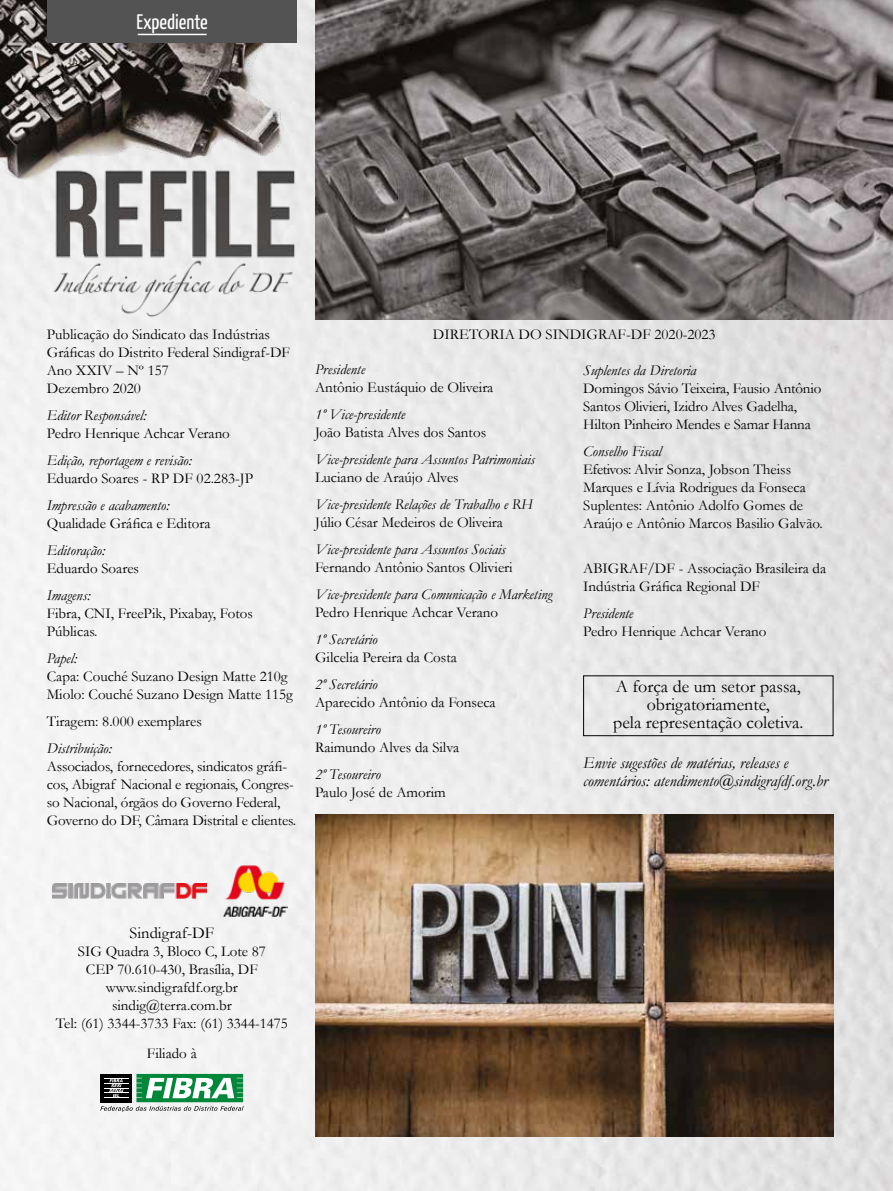
<style>
.page{position:relative;width:893px;height:1191px;background:#fff}
.page>*{position:absolute;margin:0;border:0;box-sizing:border-box;transform-origin:0 0}
.t1{font:21px "Yanone Kaffeesatz";color:#fff}
.t2{font:18px/18px "Garamond";color:#000;text-align:center}
.t3{font:italic 16.5px/18px "Garamond";color:#000}
.t4{font:16.5px "Garamond";color:#000}
.t5{font:15px/18px "Garamond";color:#000}
.t6{font:italic 15px "Garamond";color:#000}
</style>
<div class="page">
<img style="left:0;top:0;width:893px;height:1191px">
<img style="left:315px;top:0;width:578px;height:320px">
<img style="left:0;top:0;width:297px;height:182px">
<svg style="left:100px;top:1074px;width:143px;height:38px"></svg>
<img style="left:223px;top:864px;width:64px;height:53px">
<img style="left:47px;top:262px;width:250px;height:64px">
<img style="left:47px;top:164px;width:255px;height:98px">
<div style="left:47px;top:0;width:250px;height:43px;background:#535353"></div>
<hr style="left:138px;top:34px;width:69px;height:1px;background:#fff">
<img style="left:315px;top:814px;width:518px;height:323px">
<div style="left:583px;top:675px;width:250px;height:61px;border:1px solid #000"></div>
<img style="left:53px;top:883px;width:154px;height:15px">
<h1 class="t1" style="left:137px;top:9px;width:73px">Expediente</h1>
<p class="t5" style="left:47px;top:325px;width:245px">Publicação do Sindicato das Indústrias<br>Gráficas do Distrito Federal Sindigraf-DF<br>Ano XXIV – Nº 157<br>Dezembro 2020</p>
<p class="t6" style="left:47px;top:405px;width:101px">Editor Responsável:</p>
<p class="t5" style="left:47px;top:424px;width:185px">Pedro Henrique Achcar Verano</p>
<p class="t6" style="left:47px;top:450px;width:146px">Edição, reportagem e revisão:</p>
<p class="t5" style="left:47px;top:469px;width:208px">Eduardo Soares - RP DF 02.283-JP</p>
<p class="t6" style="left:47px;top:495px;width:124px">Impressão e acabamento:</p>
<p class="t5" style="left:47px;top:514px;width:165px">Qualidade Gráfica e Editora</p>
<p class="t6" style="left:47px;top:540px;width:60px">Editoração:</p>
<p class="t5" style="left:47px;top:559px;width:94px">Eduardo Soares</p>
<p class="t6" style="left:47px;top:585px;width:45px">Imagens:</p>
<p class="t5" style="left:47px;top:604px;width:208px">Fibra, CNI, FreePik, Pixabay, Fotos<br>Públicas.</p>
<p class="t6" style="left:47px;top:648px;width:32px">Papel:</p>
<p class="t5" style="left:47px;top:667px;width:248px">Capa: Couché Suzano Design Matte 210g<br>Miolo: Couché Suzano Design Matte 115g</p>
<p class="t5" style="left:47px;top:712px;width:157px">Tiragem: 8.000 exemplares</p>
<p class="t6" style="left:47px;top:738px;width:67px">Distribuição:</p>
<p class="t5" style="left:47px;top:757px;width:251px">Associados, fornecedores, sindicatos gráfi&shy;cos, Abigraf Nacional e regionais, Congres&shy;so Nacional, órgãos do Governo Federal, Governo do DF, Câmara Distrital e clientes.</p>
<p class="t5" style="left:433px;top:325px;width:284px">DIRETORIA DO SINDIGRAF-DF 2020-2023</p>
<p class="t6" style="left:315px;top:359px;width:52px">Presidente</p>
<p class="t5" style="left:315px;top:378px;width:180px">Antônio Eustáquio de Oliveira</p>
<p class="t6" style="left:315px;top:404px;width:92px">1º Vice-presidente</p>
<p class="t5" style="left:315px;top:423px;width:173px">João Batista Alves dos Santos</p>
<p class="t6" style="left:315px;top:449px;width:221px">Vice-presidente para Assuntos Patrimoniais</p>
<p class="t5" style="left:315px;top:468px;width:145px">Luciano de Araújo Alves</p>
<p class="t6" style="left:315px;top:494px;width:219px">Vice-presidente Relações de Trabalho e RH</p>
<p class="t5" style="left:315px;top:513px;width:189px">Júlio César Medeiros de Oliveira</p>
<p class="t6" style="left:315px;top:539px;width:192px">Vice-presidente para Assuntos Sociais</p>
<p class="t5" style="left:315px;top:558px;width:199px">Fernando Antônio Santos Olivieri</p>
<p class="t6" style="left:315px;top:584px;width:239px">Vice-presidente para Comunicação e Marketing</p>
<p class="t5" style="left:315px;top:603px;width:185px">Pedro Henrique Achcar Verano</p>
<p class="t6" style="left:315px;top:629px;width:64px">1º Secretário</p>
<p class="t5" style="left:315px;top:648px;width:143px">Gilcelia Pereira da Costa</p>
<p class="t6" style="left:315px;top:674px;width:64px">2º Secretário</p>
<p class="t5" style="left:315px;top:693px;width:182px">Aparecido Antônio da Fonseca</p>
<p class="t6" style="left:315px;top:719px;width:67px">1º Tesoureiro</p>
<p class="t5" style="left:315px;top:738px;width:146px">Raimundo Alves da Silva</p>
<p class="t6" style="left:315px;top:764px;width:67px">2º Tesoureiro</p>
<p class="t5" style="left:315px;top:783px;width:132px">Paulo José de Amorim</p>
<p class="t6" style="left:583px;top:360px;width:115px">Suplentes da Diretoria</p>
<p class="t5" style="left:583px;top:379px;width:240px">Domingos Sávio Teixeira, Fausio Antônio<br>Santos Olivieri, Izidro Alves Gadelha,<br>Hilton Pinheiro Mendes e Samar Hanna</p>
<p class="t6" style="left:583px;top:441px;width:80px">Conselho Fiscal</p>
<p class="t5" style="left:583px;top:460px;width:241px">Efetivos: Alvir Sonza, Jobson Theiss Marques e Lívia Rodrigues da Fonseca Suplentes: Antônio Adolfo Gomes de Araújo e Antônio Marcos Basilio Galvão.</p>
<p class="t5" style="left:583px;top:559px;width:244px">ABIGRAF/DF - Associação Brasileira da<br>Indústria Gráfica Regional DF</p>
<p class="t6" style="left:583px;top:603px;width:52px">Presidente</p>
<p class="t5" style="left:583px;top:622px;width:185px">Pedro Henrique Achcar Verano</p>
<p class="t2" style="left:613px;top:677px;width:192px">A força de um setor passa, obrigatoriamente,<br>pela representação coletiva.</p>
<p class="t3" style="left:583px;top:753px;width:246px">Envie sugestões de matérias, releases e comentários: atendimento@sindigrafdf.org.br</p>
<p class="t4" style="left:130px;top:923px;width:86px">Sindigraf-DF</p>
<p class="t5" style="left:56px;top:942px;width:233px;text-align:center">SIG Quadra 3, Bloco C, Lote 87<br>CEP 70.610-430, Brasília, DF www.sindigrafdf.org.br sindig@terra.com.br<br>Tel: (61) 3344-3733 Fax: (61) 3344-1475</p>
<p class="t5" style="left:147px;top:1044px;width:51px">Filiado à</p>
</div>
